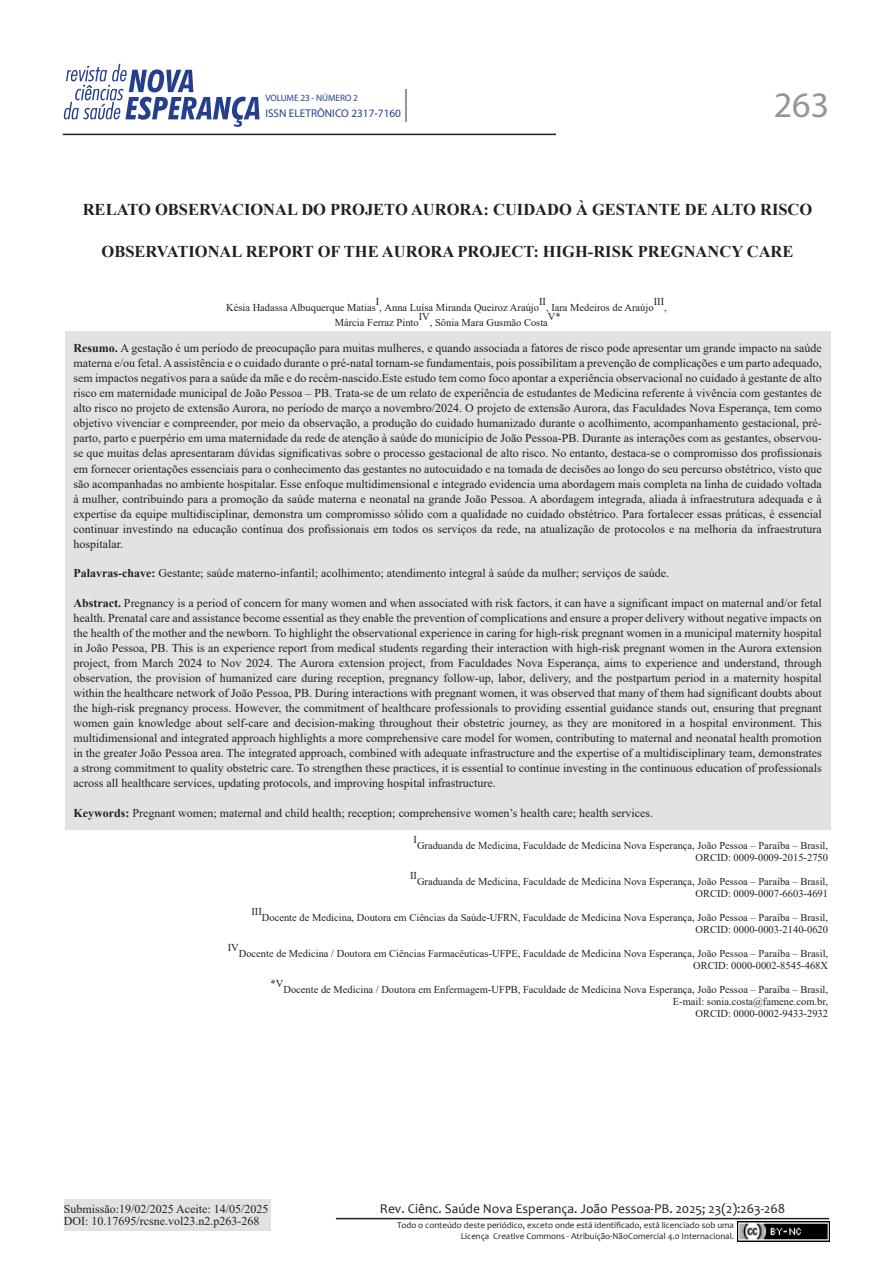
<style>
.page{position:relative;width:893px;height:1263px;background:#fff}
.page>*{position:absolute;margin:0;border:0;box-sizing:border-box;transform-origin:0 0}
.t1{font:36px "Myriad Pro";color:#939598}
.t2{font:700 16.5px "Times New Roman";color:#231f20}
.t3{font:13.5px "Candara";color:#231f20}
.t4{font:12px/15px "Times New Roman";color:#231f20;text-align:justify}
.t5{font:11.25px "Myriad Pro";color:#253f8e}
.t6{font:10.5px "Times New Roman";color:#231f20}
.t7{font:9.3px "Myriad Pro";letter-spacing:-.01em;color:#253f8e}
.t8{font:9px "Candara";color:#231f20}
.s1{font-weight:700}
</style>
<div class="page">
<svg style="left:64px;top:64px;width:196px;height:63px"></svg>
<div style="left:64px;top:1199px;width:207px;height:32px;background:#e1e2e4"></div>
<div style="left:65px;top:331px;width:765px;height:499px;background:#e1e2e4"></div>
<hr style="left:405px;top:89px;width:2px;height:32px;background:#939598">
<img style="left:737px;top:1222px;width:92px;height:19px">
<hr style="left:336px;top:1218px;width:493px;height:1px;background:#231f20">
<hr style="left:63px;top:134px;width:493px;height:1px;background:#231f20">
<p class="t7" style="left:265px;top:92px;width:94px">VOLUME 23 - NÚMERO 2</p>
<p class="t5" style="left:265px;top:107px;width:137px">ISSN ELETRÔNICO 2317-7160</p>
<p class="t1" style="left:774px;top:83px;width:57px">263</p>
<p class="t2" style="left:83px;top:197px;width:731px">RELATO OBSERVACIONAL DO PROJETO AURORA: CUIDADO À GESTANTE DE ALTO RISCO</p>
<p class="t2" style="left:102px;top:239px;width:693px">OBSERVATIONAL REPORT OF THE AURORA PROJECT: HIGH-RISK PREGNANCY CARE</p>
<p class="t6" style="left:376px;top:294px;width:5px">I</p>
<p class="t6" style="left:539px;top:294px;width:8px">II</p>
<p class="t6" style="left:654px;top:294px;width:12px">III</p>
<p class="t6" style="left:226px;top:300px;width:314px">Késia Hadassa Albuquerque Matias , Anna Luísa Miranda Queiroz Araújo</p>
<p class="t6" style="left:546px;top:300px;width:109px">, Iara Medeiros de Araújo</p>
<p class="t6" style="left:664px;top:300px;width:4px">,</p>
<p class="t6" style="left:548px;top:309px;width:14px">V*</p>
<p class="t6" style="left:419px;top:309px;width:13px">IV</p>
<p class="t6" style="left:335px;top:315px;width:85px">Márcia Ferraz Pinto</p>
<p class="t6" style="left:430px;top:315px;width:120px">, Sônia Mara Gusmão Costa</p>
<p class="t4" style="left:73px;top:341px;width:750px"><span class="s1">Resumo.</span> A gestação é um período de preocupação para muitas mulheres, e quando associada a fatores de risco pode apresentar um grande impacto na saúde materna e/ou fetal. A assistência e o cuidado durante o pré-natal tornam-se fundamentais, pois possibilitam a prevenção de complicações e um parto adequado, sem impactos negativos para a saúde da mãe e do recém-nascido.Este estudo tem como foco apontar a experiência observacional no cuidado à gestante de alto risco em maternidade municipal de João Pessoa – PB. Trata-se de um relato de experiência de estudantes de Medicina referente à vivência com gestantes de alto risco no projeto de extensão Aurora, no período de março a novembro/2024. O projeto de extensão Aurora, das Faculdades Nova Esperança, tem como objetivo vivenciar e compreender, por meio da observação, a produção do cuidado humanizado durante o acolhimento, acompanhamento gestacional, pré&shy;parto, parto e puerpério em uma maternidade da rede de atenção à saúde do município de João Pessoa-PB. Durante as interações com as gestantes, observou&shy;se que muitas delas apresentaram dúvidas significativas sobre o processo gestacional de alto risco. No entanto, destaca-se o compromisso dos profissionais em fornecer orientações essenciais para o conhecimento das gestantes no autocuidado e na tomada de decisões ao longo do seu percurso obstétrico, visto que são acompanhadas no ambiente hospitalar. Esse enfoque multidimensional e integrado evidencia uma abordagem mais completa na linha de cuidado voltada à mulher, contribuindo para a promoção da saúde materna e neonatal na grande João Pessoa. A abordagem integrada, aliada à infraestrutura adequada e à expertise da equipe multidisciplinar, demonstra um compromisso sólido com a qualidade no cuidado obstétrico. Para fortalecer essas práticas, é essencial continuar investindo na educação contínua dos profissionais em todos os serviços da rede, na atualização de protocolos e na melhoria da infraestrutura hospitalar.</p>
<p class="t4" style="left:73px;top:565px;width:597px"><span class="s1">Palavras-chave:</span> Gestante; saúde materno-infantil; acolhimento; atendimento integral à saúde da mulher; serviços de saúde.</p>
<p class="t4" style="left:73px;top:595px;width:750px"><span class="s1">Abstract.</span> Pregnancy is a period of concern for many women and when associated with risk factors, it can have a significant impact on maternal and/or fetal health. Prenatal care and assistance become essential as they enable the prevention of complications and ensure a proper delivery without negative impacts on the health of the mother and the newborn. To highlight the observational experience in caring for high-risk pregnant women in a municipal maternity hospital in João Pessoa, PB. This is an experience report from medical students regarding their interaction with high-risk pregnant women in the Aurora extension project, from March 2024 to Nov 2024. The Aurora extension project, from Faculdades Nova Esperança, aims to experience and understand, through observation, the provision of humanized care during reception, pregnancy follow-up, labor, delivery, and the postpartum period in a maternity hospital within the healthcare network of João Pessoa, PB. During interactions with pregnant women, it was observed that many of them had significant doubts about the high-risk pregnancy process. However, the commitment of healthcare professionals to providing essential guidance stands out, ensuring that pregnant women gain knowledge about self-care and decision-making throughout their obstetric journey, as they are monitored in a hospital environment. This multidimensional and integrated approach highlights a more comprehensive care model for women, contributing to maternal and neonatal health promotion in the greater João Pessoa area. The integrated approach, combined with adequate infrastructure and the expertise of a multidisciplinary team, demonstrates a strong commitment to quality obstetric care. To strengthen these practices, it is essential to continue investing in the continuous education of professionals across all healthcare services, updating protocols, and improving hospital infrastructure.</p>
<p class="t4" style="left:73px;top:805px;width:581px"><span class="s1">Keywords:</span> Pregnant women; maternal and child health; reception; comprehensive women’s health care; health services.</p>
<p class="t6" style="left:413px;top:832px;width:5px">I</p>
<p class="t6" style="left:417px;top:838px;width:413px">Graduanda de Medicina, Faculdade de Medicina Nova Esperança, João Pessoa – Paraíba – Brasil,</p>
<p class="t6" style="left:695px;top:850px;width:134px">ORCID: 0009-0009-2015-2750</p>
<p class="t6" style="left:410px;top:868px;width:8px">II</p>
<p class="t6" style="left:417px;top:874px;width:413px">Graduanda de Medicina, Faculdade de Medicina Nova Esperança, João Pessoa – Paraíba – Brasil,</p>
<p class="t6" style="left:695px;top:886px;width:134px">ORCID: 0009-0007-6603-4691</p>
<p class="t6" style="left:251px;top:904px;width:12px">III</p>
<p class="t6" style="left:262px;top:910px;width:568px">Docente de Medicina, Doutora em Ciências da Saúde-UFRN, Faculdade de Medicina Nova Esperança, João Pessoa – Paraíba – Brasil,</p>
<p class="t6" style="left:695px;top:922px;width:134px">ORCID: 0000-0003-2140-0620</p>
<p class="t6" style="left:228px;top:940px;width:13px">IV</p>
<p class="t6" style="left:239px;top:946px;width:591px">Docente de Medicina / Doutora em Ciências Farmacêuticas-UFPE, Faculdade de Medicina Nova Esperança, João Pessoa – Paraíba – Brasil,</p>
<p class="t6" style="left:693px;top:958px;width:137px">ORCID: 0000-0002-8545-468X</p>
<p class="t6" style="left:271px;top:976px;width:14px">*V</p>
<p class="t6" style="left:283px;top:982px;width:546px">Docente de Medicina / Doutora em Enfermagem-UFPB, Faculdade de Medicina Nova Esperança, João Pessoa – Paraíba – Brasil,</p>
<p class="t6" style="left:673px;top:994px;width:157px">E-mail: sonia.costa@famene.com.br,</p>
<p class="t6" style="left:695px;top:1006px;width:134px">ORCID: 0000-0002-9433-2932</p>
<p class="t4" style="left:64px;top:1201px;width:206px">Submissão:19/02/2025 Aceite: 14/05/2025</p>
<p class="t4" style="left:64px;top:1213px;width:197px">DOI: 10.17695/rcsne.vol23.n2.p263-268</p>
<p class="t3" style="left:380px;top:1200px;width:407px">Rev. Ciênc. Saúde Nova Esperança. João Pessoa-PB. 2025; 23(2):263-268</p>
<p class="t8" style="left:397px;top:1220px;width:338px">Todo o conteúdo deste periódico, exceto onde está identificado, está licenciado sob uma</p>
<p class="t8" style="left:461px;top:1230px;width:275px">Licença Creative Commons - Atribuição-NãoComercial 4.0 Internacional.</p>
</div>
